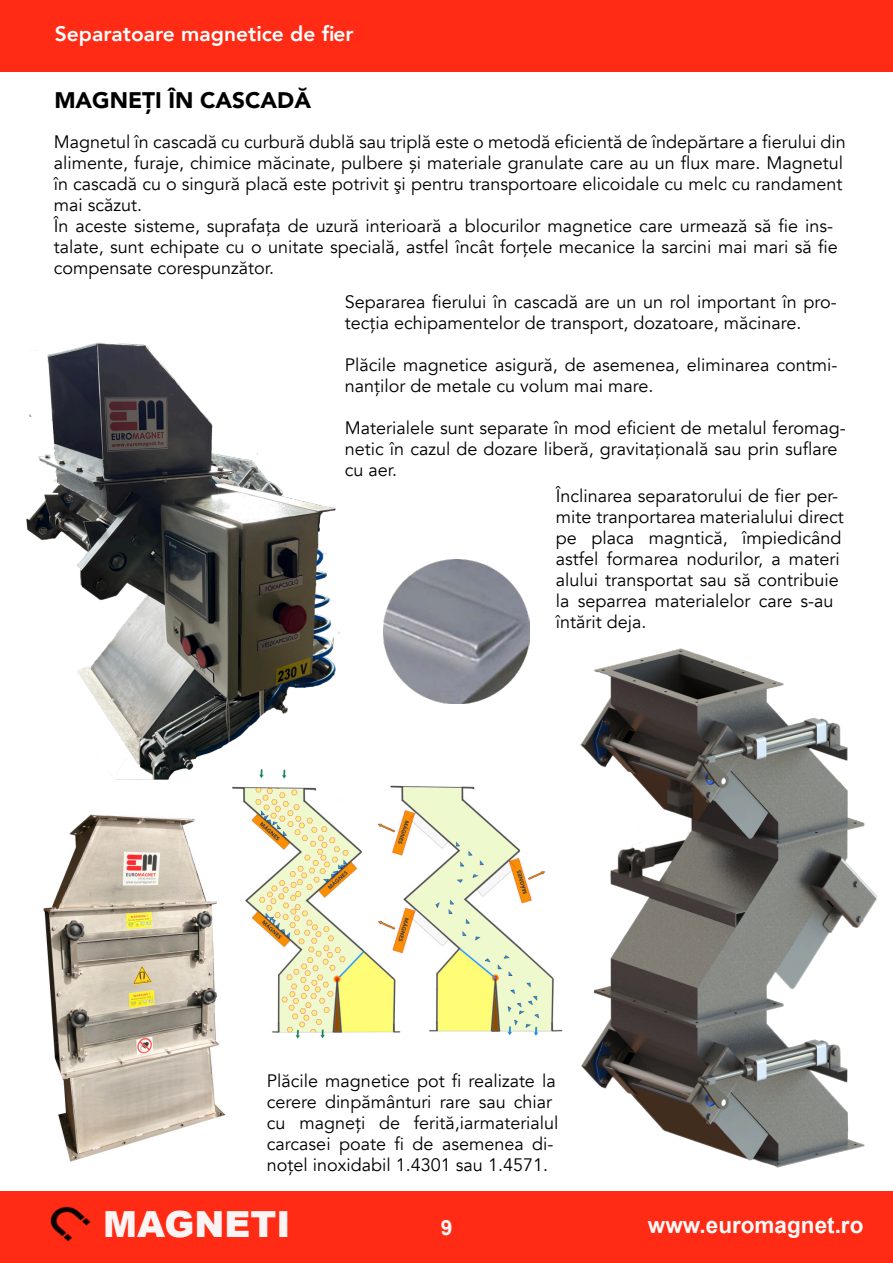
<style>
.page{position:relative;width:893px;height:1263px;background:#fff}
.page>*{position:absolute;margin:0;border:0;box-sizing:border-box;transform-origin:0 0}
.t1{font:900 36px "Arial";color:#fbf4f4}
.t2{font:700 22.5px "Arial";color:#fefafa}
.t3{font:900 22.5px "Avenir";color:#000}
.t4{font:800 21px "Avenir";color:#fff}
.t5{font:700 21px "Arial";color:#fbf8f8}
.t6{font:18px/21px "Avenir";color:#000}
</style>
<div class="page">
<div style="left:0;top:0;width:893px;height:72px;background:#ff2b14"></div>
<div style="left:0;top:1191px;width:893px;height:72px;background:#ff2b14"></div>
<img style="left:51px;top:1206px;width:40px;height:35px">
<img style="left:43px;top:814px;width:183px;height:348px">
<img style="left:579px;top:648px;width:299px;height:519px">
<img style="left:26px;top:342px;width:314px;height:438px">
<img style="left:226px;top:765px;width:337px;height:274px">
<img style="left:383px;top:560px;width:146px;height:143px">
<p class="t4" style="left:55px;top:20px;width:300px">Separatoare magnetice de fier</p>
<p class="t3" style="left:54px;top:86px;width:258px">MAGNEŢI ÎN CASCADĂ</p>
<p class="t6" style="left:54px;top:132px;width:794px">Magnetul în cascadă cu curbură dublă sau triplă este o metodă eficientă de îndepărtare a fierului din alimente, furaje, chimice măcinate, pulbere și materiale granulate care au un flux mare. Magnetul în cascadă cu o singură placă este potrivit şi pentru transportoare elicoidale cu melc cu randament mai scăzut.<br>În aceste sisteme, suprafața de uzură interioară a blocurilor magnetice care urmează să fie ins&shy;talate, sunt echipate cu o unitate specială, astfel încât forțele mecanice la sarcini mai mari să fie compensate corespunzător.</p>
<p class="t6" style="left:345px;top:291px;width:493px">Separarea fierului în cascadă are un un rol important în pro&shy;tecţia echipamentelor de transport, dozatoare, măcinare.</p>
<p class="t6" style="left:345px;top:354px;width:494px">Plăcile magnetice asigură, de asemenea, eliminarea contmi&shy;nanților de metale cu volum mai mare.</p>
<p class="t6" style="left:345px;top:417px;width:502px">Materialele sunt separate în mod eficient de metalul feromag&shy;netic în cazul de dozare liberă, gravitațională sau prin suflare cu aer.</p>
<p class="t6" style="left:556px;top:486px;width:289px">Înclinarea separatorului de fier per&shy;mite tranportarea materialului direct pe placa magntică, împiedicând astfel formarea nodurilor, a materi alului transportat sau să contribuie la separrea materialelor care s-au întărit deja.</p>
<p class="t6" style="left:267px;top:1070px;width:293px">Plăcile magnetice pot fi realizate la cerere dinpământuri rare sau chiar cu magneți de ferită,iarmaterialul carcasei poate fi de asemenea di&shy;noţel inoxidabil 1.4301 sau 1.4571.</p>
<h1 class="t1" style="left:103px;top:1211px;width:189px">MAGNETI</h1>
<p class="t5" style="left:441px;top:1219px;width:13px">9</p>
<p class="t2" style="left:648px;top:1216px;width:217px">www.euromagnet.ro</p>
</div>
